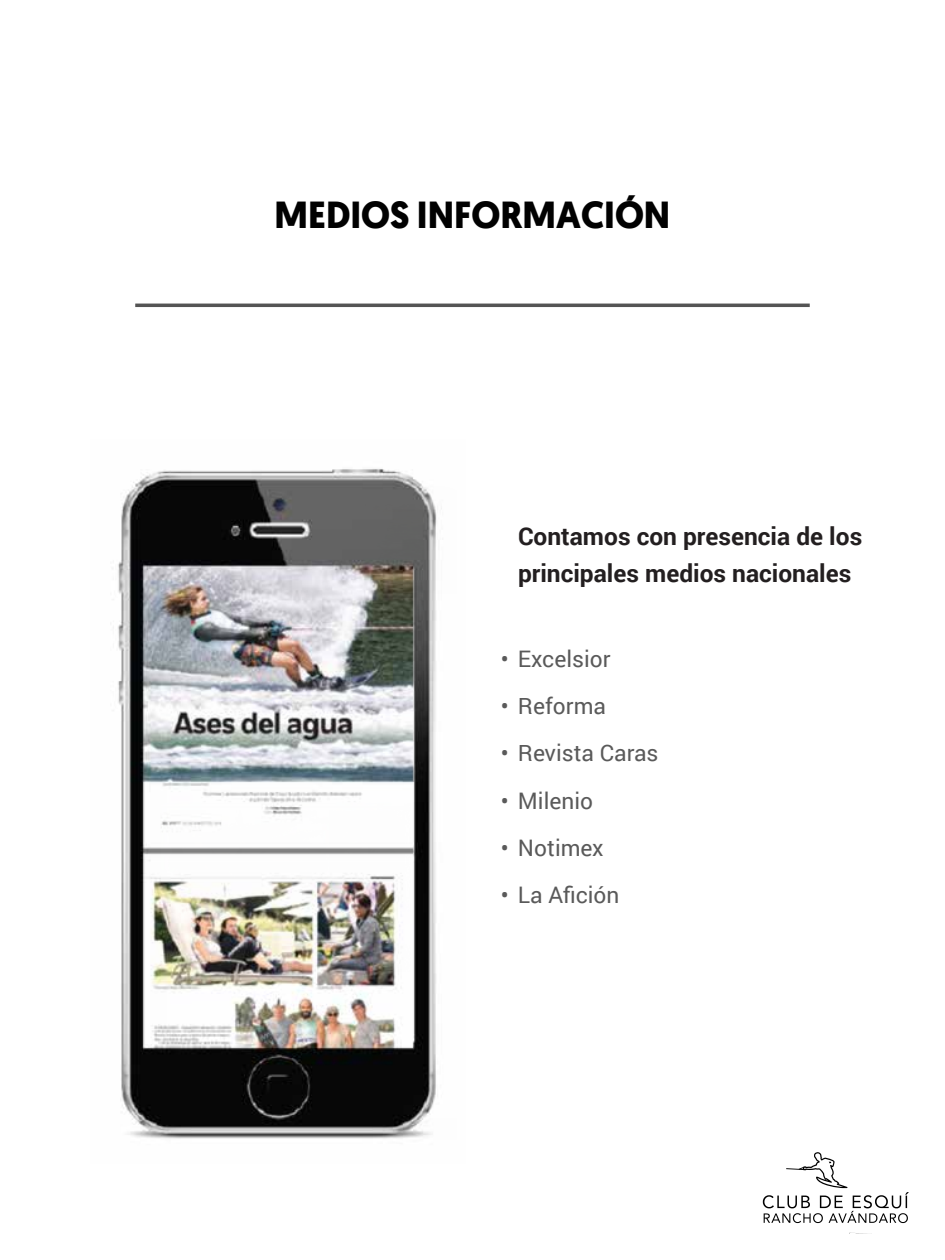
<style>
.page{position:relative;width:945px;height:1260px;background:#fff}
.page>*{position:absolute;margin:0;border:0;box-sizing:border-box;transform-origin:0 0}
.t1{font:700 36.75px "Geomanist";color:#010101}
.t2{font:700 24.5px/36.8px "Roboto";color:#231f20}
.t3{font:22.75px "Roboto";color:#5a5a5a}
.s1{font-family:"Open Sans"}
</style>
<div class="page">
<hr style="left:135px;top:304px;width:675px;height:3px;background:#545454">
<img style="left:113px;top:469px;width:329px;height:670px">
<svg style="left:763px;top:1152px;width:146px;height:71px"></svg>
<h1 class="t1" style="left:275px;top:200px;width:397px">MEDIOS INFORMACIÓN</h1>
<p class="t2" style="left:518px;top:517px;width:346px">Contamos con presencia de los principales medios nacionales</p>
<p class="t3" style="left:500px;top:643px;width:111px"><span class="s1">•</span> Excelsior</p>
<p class="t3" style="left:500px;top:690px;width:107px"><span class="s1">•</span> Reforma</p>
<p class="t3" style="left:500px;top:737px;width:159px"><span class="s1">•</span> Revista Caras</p>
<p class="t3" style="left:500px;top:785px;width:94px"><span class="s1">•</span> Milenio</p>
<p class="t3" style="left:500px;top:832px;width:105px"><span class="s1">•</span> Notimex</p>
<p class="t3" style="left:500px;top:879px;width:121px"><span class="s1">•</span> La Afición</p>
</div>
